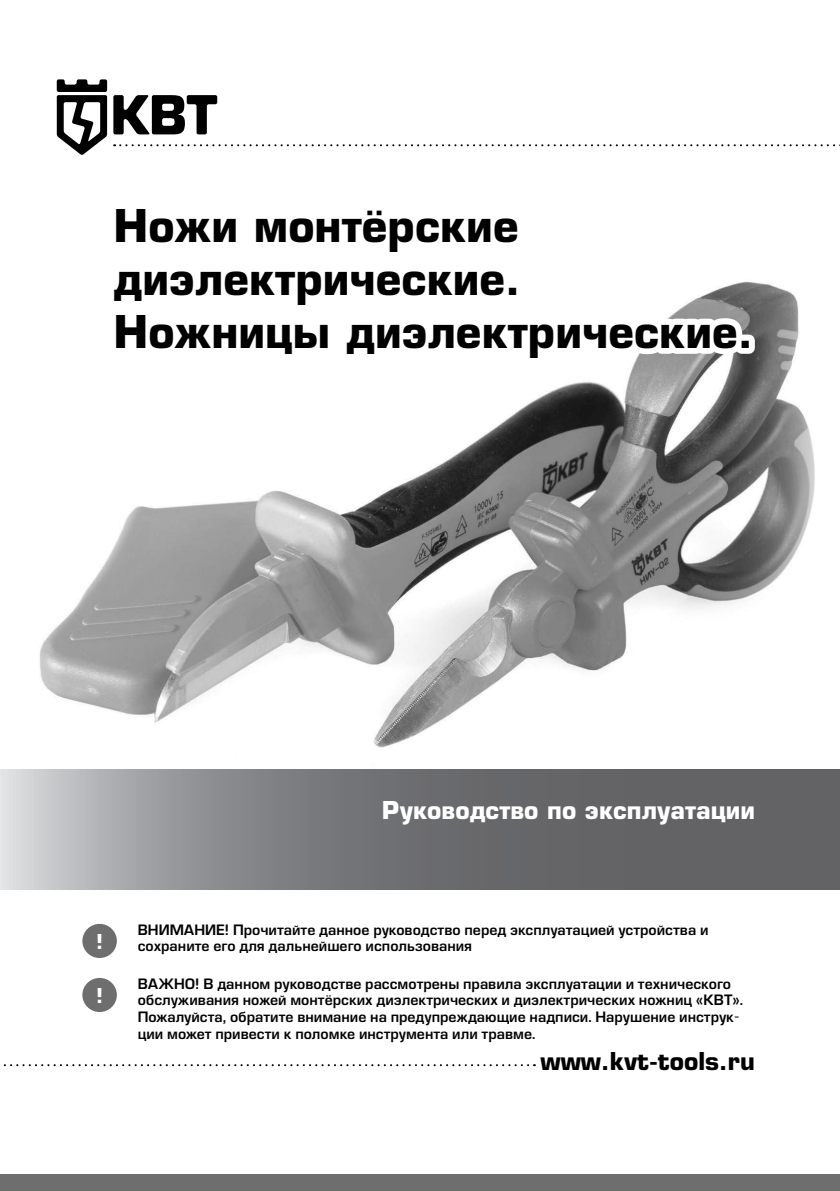
<style>
.page{position:relative;width:840px;height:1191px;background:#fff}
.page>*{position:absolute;margin:0;border:0;box-sizing:border-box;transform-origin:0 0}
.t1{font:700 44px/52.8px "Europe";color:#000}
.t2{font:700 24px "Europe";color:#fff}
.t3{font:700 24px "Europe";color:#000}
.t4{font:700 20px "Europe";color:#fff}
.t5{font:14px/16.8px "Europe Demi";color:#000}
</style>
<div class="page">
<svg style="left:113px;top:95px;width:104px;height:39px"></svg>
<svg style="left:57px;top:79px;width:50px;height:76px"></svg>
<div style="left:0;top:1173px;width:839px;height:18px;background:#6e6e6e"></div>
<svg style="left:114px;top:144px;width:726px;height:2px"></svg>
<svg style="left:3px;top:1064px;width:531px;height:2px"></svg>
<img style="left:39px;top:281px;width:776px;height:467px">
<svg style="left:0;top:769px;width:839px;height:120px;background:#7d7e81"></svg>
<svg style="left:102px;top:281px;width:645px;height:89px"></svg>
<div style="left:735px;top:334px;width:19px;height:20px;border:12px solid #fff"></div>
<div style="left:82px;top:924px;width:35px;height:34px;background:#6e6e6e;border-radius:50%"></div>
<div style="left:82px;top:978px;width:35px;height:34px;background:#6e6e6e;border-radius:50%"></div>
<h1 class="t1" style="left:113px;top:200px;width:641px">Ножи монтёрские диэлектрические.<br>Ножницы диэлектрические.</h1>
<h2 class="t2" style="left:381px;top:796px;width:374px">Руководство по эксплуатации</h2>
<h3 class="t4" style="left:96px;top:929px;width:8px">!</h3>
<p class="t5" style="left:138px;top:921px;width:572px">Внимание! Прочитайте данное руководство перед эксплуатацией устройства и сохраните его для дальнейшего использования</p>
<h3 class="t4" style="left:96px;top:983px;width:8px">!</h3>
<p class="t5" style="left:138px;top:975px;width:606px">Важно! В данном руководстве рассмотрены правила эксплуатации и технического обслуживания ножей монтёрских диэлектрических и диэлектрических ножниц «КВТ».<br>Пожалуйста, обратите внимание на предупреждающие надписи. Нарушение инструк&shy;ции может привести к поломке инструмента или травме.</p>
<h2 class="t3" style="left:540px;top:1047px;width:216px">www.kvt-tools.ru</h2>
</div>
